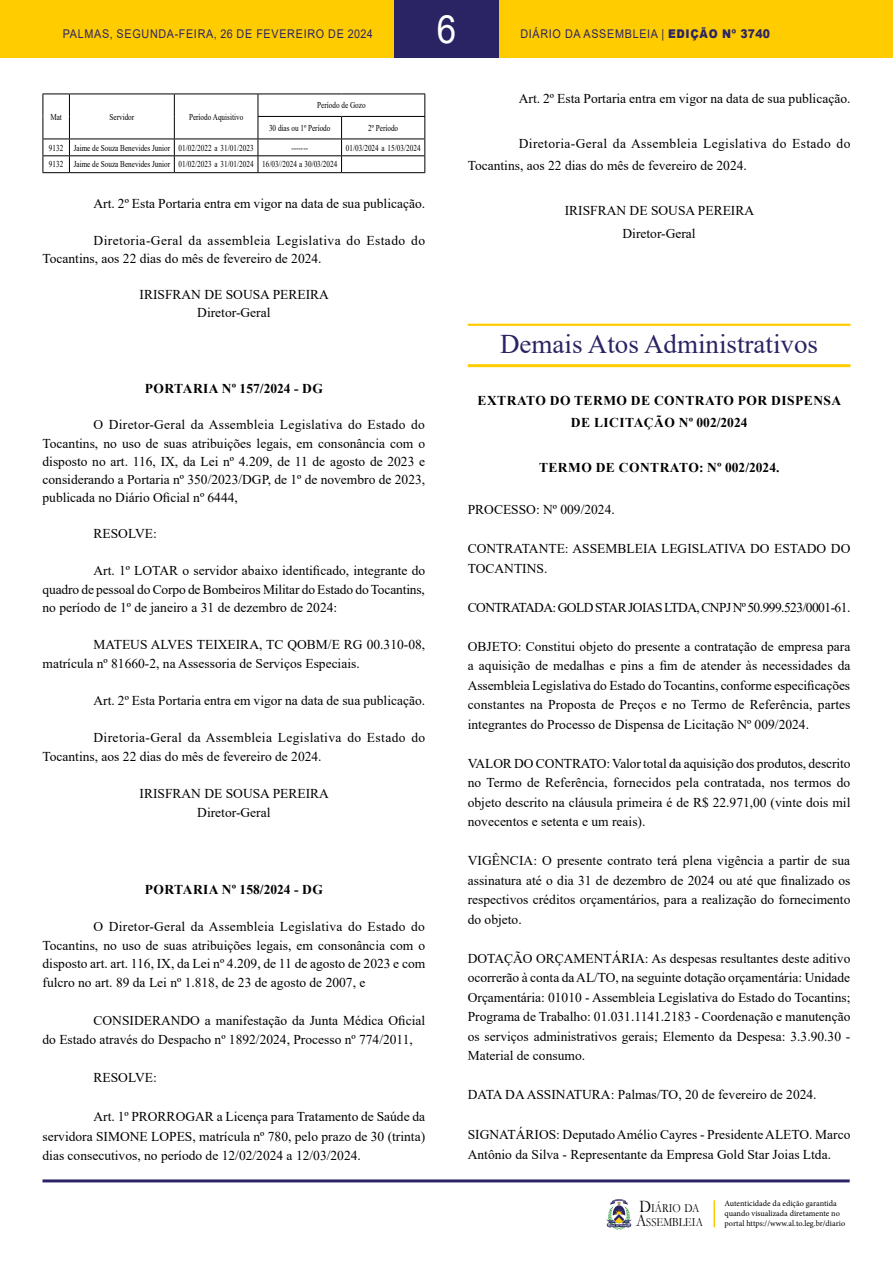
<style>
.page{position:relative;width:893px;height:1263px;background:#fff}
.page>*{position:absolute;margin:0;border:0;box-sizing:border-box;transform-origin:0 0}
.t1{font:39px "Arial";color:#fff;scale:.9 1}
.t2{font:27px "Times New Roman";color:#2b2464}
.t3{font:13.5px/19.5px "Times New Roman";color:#000;text-align:justify}
.t4{font:13.5px/18.6px "Times New Roman";letter-spacing:.025em;color:#000}
.t5{font:13.5px/18.1px "Times New Roman";letter-spacing:.03em;color:#000}
.t6{font:700 13.5px/22.5px "Times New Roman";letter-spacing:.035em;color:#000;text-align:center}
.t7{font:13.5px "Times New Roman";letter-spacing:-.04em;color:#000}
.t8{font:700 13.5px "Times New Roman";letter-spacing:.01em;color:#000}
.t9{font:12.45px/14px "Garamond";color:#000;scale:.85 1}
.t10{font:12px "Arial";letter-spacing:.065em;color:#2b2464;scale:.9 1}
.t11{font:9px "Times New Roman";color:#000;scale:.8 1}
.t12{font:8.25px/9.9px "Minion Pro";color:#000}
.s1{font-weight:900}
.s2{font-size:17.85px}
</style>
<div class="page">
<div style="left:0;top:0;width:893px;height:58px;background:#fc0"></div>
<hr style="left:43px;top:1179px;width:807px;height:3px;background:#2b2464">
<svg style="left:606px;top:1199px;width:26px;height:31px"></svg>
<div style="left:394px;top:0;width:105px;height:58px;background:#2b2464"></div>
<hr style="left:713px;top:1200px;width:2px;height:27px;background:#fc0">
<hr style="left:69px;top:94px;width:105px;height:1px;background:#000">
<hr style="left:174px;top:94px;width:84px;height:1px;background:#000">
<hr style="left:258px;top:94px;width:84px;height:1px;background:#000">
<hr style="left:342px;top:94px;width:83px;height:1px;background:#000">
<hr style="left:258px;top:116px;width:84px;height:1px;background:#000">
<hr style="left:342px;top:116px;width:83px;height:1px;background:#000">
<hr style="left:69px;top:139px;width:105px;height:1px;background:#000">
<hr style="left:174px;top:139px;width:84px;height:1px;background:#000">
<hr style="left:258px;top:139px;width:84px;height:1px;background:#000">
<hr style="left:342px;top:139px;width:83px;height:1px;background:#000">
<hr style="left:69px;top:155px;width:105px;height:1px;background:#000">
<svg style="left:43px;top:94px;width:27px;height:79px"></svg>
<hr style="left:69px;top:172px;width:105px;height:1px;background:#000">
<hr style="left:174px;top:155px;width:84px;height:1px;background:#000">
<svg style="left:174px;top:94px;width:1px;height:78px"></svg>
<hr style="left:174px;top:172px;width:84px;height:1px;background:#000">
<hr style="left:258px;top:155px;width:84px;height:1px;background:#000">
<svg style="left:258px;top:94px;width:1px;height:78px"></svg>
<hr style="left:258px;top:172px;width:84px;height:1px;background:#000">
<hr style="left:342px;top:155px;width:83px;height:1px;background:#000">
<svg style="left:341px;top:117px;width:1px;height:55px"></svg>
<svg style="left:424px;top:94px;width:1px;height:78px"></svg>
<hr style="left:342px;top:172px;width:83px;height:1px;background:#000">
<hr style="left:468px;top:324px;width:382px;height:2px;background:#fc0">
<hr style="left:468px;top:364px;width:382px;height:3px;background:#fc0">
<h1 class="t1" style="left:437px;top:2px;width:23px">6</h1>
<p class="t10" style="left:63px;top:25px;width:346px">PALMAS, SEGUNDA-FEIRA, 26 DE FEVEREIRO DE 2024</p>
<p class="t10" style="left:520px;top:25px;width:279px">DIÁRIO DA ASSEMBLEIA | <span class="s1">EDIÇÃO Nº 3740</span></p>
<p class="t11" style="left:50px;top:110px;width:16px">Mat</p>
<p class="t11" style="left:109px;top:110px;width:32px">Servidor</p>
<p class="t11" style="left:189px;top:110px;width:69px">Período Aquisitivo</p>
<p class="t11" style="left:317px;top:99px;width:62px">Período de Gozo</p>
<p class="t11" style="left:269px;top:121px;width:78px">30 dias ou 1º Período</p>
<p class="t11" style="left:368px;top:121px;width:39px">2º Período</p>
<p class="t11" style="left:49px;top:141px;width:257px">9132 Jaime de Souza Benevides Junior 01/02/2022 a 31/01/2023</p>
<p class="t11" style="left:291px;top:141px;width:22px">-------</p>
<p class="t11" style="left:346px;top:141px;width:95px">01/03/2024 a 15/03/2024</p>
<p class="t11" style="left:49px;top:158px;width:362px">9132 Jaime de Souza Benevides Junior 01/02/2023 a 31/01/2024 16/03//2024 a 30/03/2024</p>
<p class="t3" style="left:94px;top:194px;width:333px">Art. 2º Esta Portaria entra em vigor na data de sua publicação.</p>
<p class="t5" style="left:43px;top:231px;width:384px;text-indent:51px">Diretoria-Geral da assembleia Legislativa do Estado do<br>Tocantins, aos 22 dias do mês de fevereiro de 2024.</p>
<p class="t3" style="left:140px;top:285px;width:191px;line-height:18.1px;text-align:center">IRISFRAN DE SOUSA PEREIRA<br>Diretor-Geral</p>
<p class="t8" style="left:145px;top:379px;width:179px">PORTARIA Nº 157/2024 - DG</p>
<p class="t3" style="left:43px;top:415px;width:384px;line-height:18.1px;text-indent:51px">O Diretor-Geral da Assembleia Legislativa do Estado do Tocantins, no uso de suas atribuições legais, em consonância com o disposto no art. 116, IX, da Lei nº 4.209, de 11 de agosto de 2023 e considerando a Portaria nº 350/2023/DGP, de 1º de novembro de 2023, publicada no Diário Oficial nº 6444,</p>
<p class="t3" style="left:94px;top:524px;width:65px">RESOLVE:</p>
<p class="t3" style="left:43px;top:561px;width:384px;line-height:18.6px;text-indent:51px">Art. 1º LOTAR o servidor abaixo identificado, integrante do quadro de pessoal do Corpo de Bombeiros Militar do Estado do Tocantins, no período de 1º de janeiro a 31 de dezembro de 2024:</p>
<p class="t3" style="left:43px;top:635px;width:384px;line-height:18.6px;text-indent:51px">MATEUS ALVES TEIXEIRA, TC QOBM/E RG 00.310-08, matrícula nº 81660-2, na Assessoria de Serviços Especiais.</p>
<p class="t3" style="left:94px;top:690px;width:333px">Art. 2º Esta Portaria entra em vigor na data de sua publicação.</p>
<p class="t4" style="left:43px;top:728px;width:384px;text-indent:51px">Diretoria-Geral da Assembleia Legislativa do Estado do<br>Tocantins, aos 22 dias do mês de fevereiro de 2024.</p>
<p class="t3" style="left:140px;top:784px;width:191px;line-height:18.6px;text-align:center">IRISFRAN DE SOUSA PEREIRA<br>Diretor-Geral</p>
<p class="t8" style="left:145px;top:880px;width:179px">PORTARIA Nº 158/2024 - DG</p>
<p class="t3" style="left:43px;top:917px;width:384px;line-height:18.6px;text-indent:51px">O Diretor-Geral da Assembleia Legislativa do Estado do Tocantins, no uso de suas atribuições legais, em consonância com o disposto art. art. 116, IX, da Lei nº 4.209, de 11 de agosto de 2023 e com fulcro no art. 89 da Lei nº 1.818, de 23 de agosto de 2007, e</p>
<p class="t3" style="left:43px;top:1010px;width:384px;line-height:19px;text-indent:51px">CONSIDERANDO a manifestação da Junta Médica Oficial do Estado através do Despacho nº 1892/2024, Processo nº 774/2011,</p>
<p class="t3" style="left:94px;top:1067px;width:65px">RESOLVE:</p>
<p class="t3" style="left:43px;top:1106px;width:384px;text-indent:51px">Art. 1º PRORROGAR a Licença para Tratamento de Saúde da servidora SIMONE LOPES, matrícula nº 780, pelo prazo de 30 (trinta) dias consecutivos, no período de 12/02/2024 a 12/03/2024.</p>
<p class="t3" style="left:519px;top:88px;width:333px">Art. 2º Esta Portaria entra em vigor na data de sua publicação.</p>
<p class="t4" style="left:468px;top:132px;width:384px;line-height:22.5px;text-indent:51px">Diretoria-Geral da Assembleia Legislativa do Estado do<br>Tocantins, aos 22 dias do mês de fevereiro de 2024.</p>
<p class="t3" style="left:565px;top:199px;width:191px;line-height:22.5px;text-align:center">IRISFRAN DE SOUSA PEREIRA<br>Diretor-Geral</p>
<h2 class="t2" style="left:500px;top:325px;width:320px">Demais Atos Administrativos</h2>
<p class="t6" style="left:478px;top:389px;width:365px">EXTRATO DO TERMO DE CONTRATO POR DISPENSA<br>DE LICITAÇÃO Nº 002/2024</p>
<p class="t6" style="left:539px;top:456px;width:242px">TERMO DE CONTRATO: Nº 002/2024.</p>
<p class="t3" style="left:468px;top:500px;width:149px">PROCESSO: Nº 009/2024.</p>
<p class="t3" style="left:468px;top:539px;width:384px">CONTRATANTE: ASSEMBLEIA LEGISLATIVA DO ESTADO DO<br>TOCANTINS.</p>
<p class="t7" style="left:468px;top:598px;width:384px">CONTRATADA: GOLD STAR JOIAS LTDA, CNPJ Nº 50.999.523/0001-61.</p>
<p class="t3" style="left:468px;top:636px;width:384px">OBJETO: Constitui objeto do presente a contratação de empresa para a aquisição de medalhas e pins a fim de atender às necessidades da Assembleia Legislativa do Estado do Tocantins, conforme especificações constantes na Proposta de Preços e no Termo de Referência, partes integrantes do Processo de Dispensa de Licitação Nº 009/2024.</p>
<p class="t3" style="left:468px;top:753px;width:384px">VALOR DO CONTRATO: Valor total da aquisição dos produtos, descrito no Termo de Referência, fornecidos pela contratada, nos termos do objeto descrito na cláusula primeira é de R$ 22.971,00 (vinte dois mil novecentos e setenta e um reais).</p>
<p class="t3" style="left:468px;top:851px;width:384px">VIGÊNCIA: O presente contrato terá plena vigência a partir de sua assinatura até o dia 31 de dezembro de 2024 ou até que finalizado os respectivos créditos orçamentários, para a realização do fornecimento do objeto.</p>
<p class="t3" style="left:468px;top:948px;width:384px">DOTAÇÃO ORÇAMENTÁRIA: As despesas resultantes deste aditivo ocorrerão à conta da AL/TO, na seguinte dotação orçamentária: Unidade Orçamentária: 01010 - Assembleia Legislativa do Estado do Tocantins; Programa de Trabalho: 01.031.1141.2183 - Coordenação e manutenção os serviços administrativos gerais; Elemento da Despesa: 3.3.90.30 - Material de consumo.</p>
<p class="t3" style="left:468px;top:1085px;width:350px">DATA DA ASSINATURA: Palmas/TO, 20 de fevereiro de 2024.</p>
<p class="t3" style="left:468px;top:1124px;width:384px">SIGNATÁRIOS: Deputado Amélio Cayres - Presidente ALETO. Marco<br>Antônio da Silva - Representante da Empresa Gold Star Joias Ltda.</p>
<p class="t9" style="left:636px;top:1201px;width:80px"><span class="s2">D</span>IÁRIO DA<br><span class="s2">A</span>SSEMBLEIA</p>
<p class="t12" style="left:724px;top:1199px;width:122px">Autenticidade da edição garantida quando visualizada diretamente no portal https://www.al.to.leg.br/diario</p>
</div>
